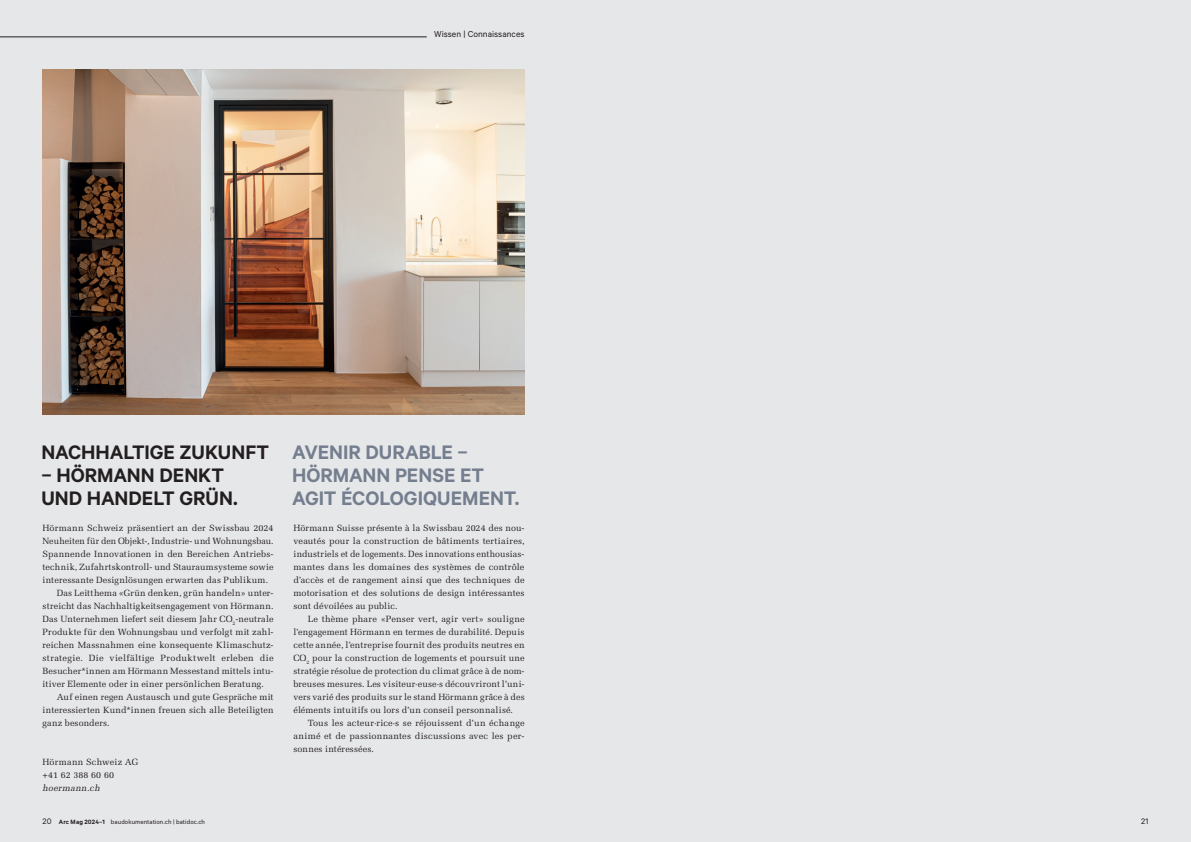
<style>
.page{position:relative;width:1191px;height:842px;background:#e6e7e9}
.page>*{position:absolute;margin:0;border:0;box-sizing:border-box;transform-origin:0 0}
.t1{font:600 22px/23px "Calibre";color:#747e8e}
.t2{font:600 22px/23px "Calibre";color:#231f20}
.t3{font:9.8px "Calibre";letter-spacing:.005em;color:#231f20}
.t4{font:9px/13px "Melior LT Std";letter-spacing:.015em;color:#231f20;text-align:justify}
.t5{font:italic 9px "Melior LT Std";color:#231f20}
.t6{font:9px "Calibre";color:#231f20}
.t7{font:7px "Calibre";letter-spacing:.015em;color:#231f20}
.s1{font-size:9px}
.s2{font-weight:600}
</style>
<div class="page">
<img style="left:43px;top:70px;width:481px;height:344px">
<hr style="left:0;top:37px;width:427px;height:1px;background:#231f20">
<p class="t3" style="left:434px;top:28px;width:92px">Wissen | Connaissances</p>
<h1 class="t2" style="left:41px;top:440px;width:229px">NACHHALTIGE ZUKUNFT</h1>
<h1 class="t2" style="left:41px;top:463px;width:198px">– HÖRMANN DENKT<br>UND HANDELT GRÜN.</h1>
<p class="t4" style="left:43px;top:522px;width:233px">Hörmann Schweiz präsentiert an der Swissbau 2024</p>
<p class="t4" style="left:43px;top:535px;width:233px">Neuheiten für den Objekt-, Industrie- und Wohnungsbau.</p>
<p class="t4" style="left:43px;top:548px;width:233px">Spannende Innovationen in den Bereichen Antriebs-</p>
<p class="t4" style="left:43px;top:561px;width:233px">technik, Zufahrtskontroll- und Stauraumsysteme sowie</p>
<p class="t4" style="left:43px;top:574px;width:227px">interessante Designlösungen erwarten das Publikum.</p>
<p class="t4" style="left:57px;top:587px;width:218px">Das Leitthema «Grün denken, grün handeln» unter-</p>
<p class="t4" style="left:43px;top:600px;width:233px">streicht das Nachhaltigkeitsengagement von Hörmann.</p>
<p class="t4" style="left:43px;top:613px;width:233px">Das Unternehmen liefert seit diesem Jahr CO<sub>2</sub>-neutrale</p>
<p class="t4" style="left:43px;top:626px;width:233px">Produkte für den Wohnungsbau und verfolgt mit zahl-</p>
<p class="t4" style="left:43px;top:639px;width:233px">reichen Massnahmen eine konsequente Klimaschutz-</p>
<p class="t4" style="left:43px;top:652px;width:233px">strategie. Die vielfältige Produktwelt erleben die</p>
<p class="t4" style="left:43px;top:665px;width:233px">Besucher*innen am Hörmann Messestand mittels intu-</p>
<p class="t4" style="left:43px;top:678px;width:223px">itiver Elemente oder in einer persönlichen Beratung.</p>
<p class="t4" style="left:57px;top:691px;width:218px">Auf einen regen Austausch und gute Gespräche mit</p>
<p class="t4" style="left:43px;top:704px;width:233px">interessierten Kund*innen freuen sich alle Beteiligten</p>
<p class="t4" style="left:43px;top:717px;width:69px">ganz besonders.</p>
<h1 class="t1" style="left:292px;top:440px;width:229px">AVENIR DURABLE –<br>HÖRMANN PENSE ET<br>AGIT ÉCOLOGIQUEMENT.</h1>
<p class="t4" style="left:293px;top:522px;width:233px">Hörmann Suisse présente à la Swissbau 2024 des nou&shy;veautés pour la construction de bâtiments tertiaires, industriels et de logements. Des innovations enthousias&shy;mantes dans les domaines des systèmes de contrôle d’accès et de rangement ainsi que des techniques de motorisation et des solutions de design intéressantes sont dévoilées au public.</p>
<p class="t4" style="left:293px;top:613px;width:233px;text-indent:14px">Le thème phare «Penser vert, agir vert» souligne l’engagement Hörmann en termes de durabilité. Depuis cette année, l’entreprise fournit des produits neutres en CO<sub>2</sub> pour la construction de logements et poursuit une stratégie résolue de protection du climat grâce à de nom&shy;breuses mesures. Les visiteur·euse·s découvriront l’uni&shy;vers varié des produits sur le stand Hörmann grâce à des éléments intuitifs ou lors d’un conseil personnalisé.</p>
<p class="t4" style="left:293px;top:717px;width:233px;text-indent:14px">Tous les acteur·rice·s se réjouissent d’un échange animé et de passionnantes discussions avec les per&shy;sonnes intéressées.</p>
<p class="t4" style="left:43px;top:756px;width:97px">Hörmann Schweiz AG +41 62 388 60 60</p>
<p class="t5" style="left:43px;top:783px;width:61px">hoermann.ch</p>
<p class="t7" style="left:43px;top:817px;width:164px"><span class="s1">20</span> <span class="s2">Arc Mag 2024–1</span> baudokumentation.ch | batidoc.ch</p>
<p class="t6" style="left:1141px;top:816px;width:9px">21</p>
</div>
